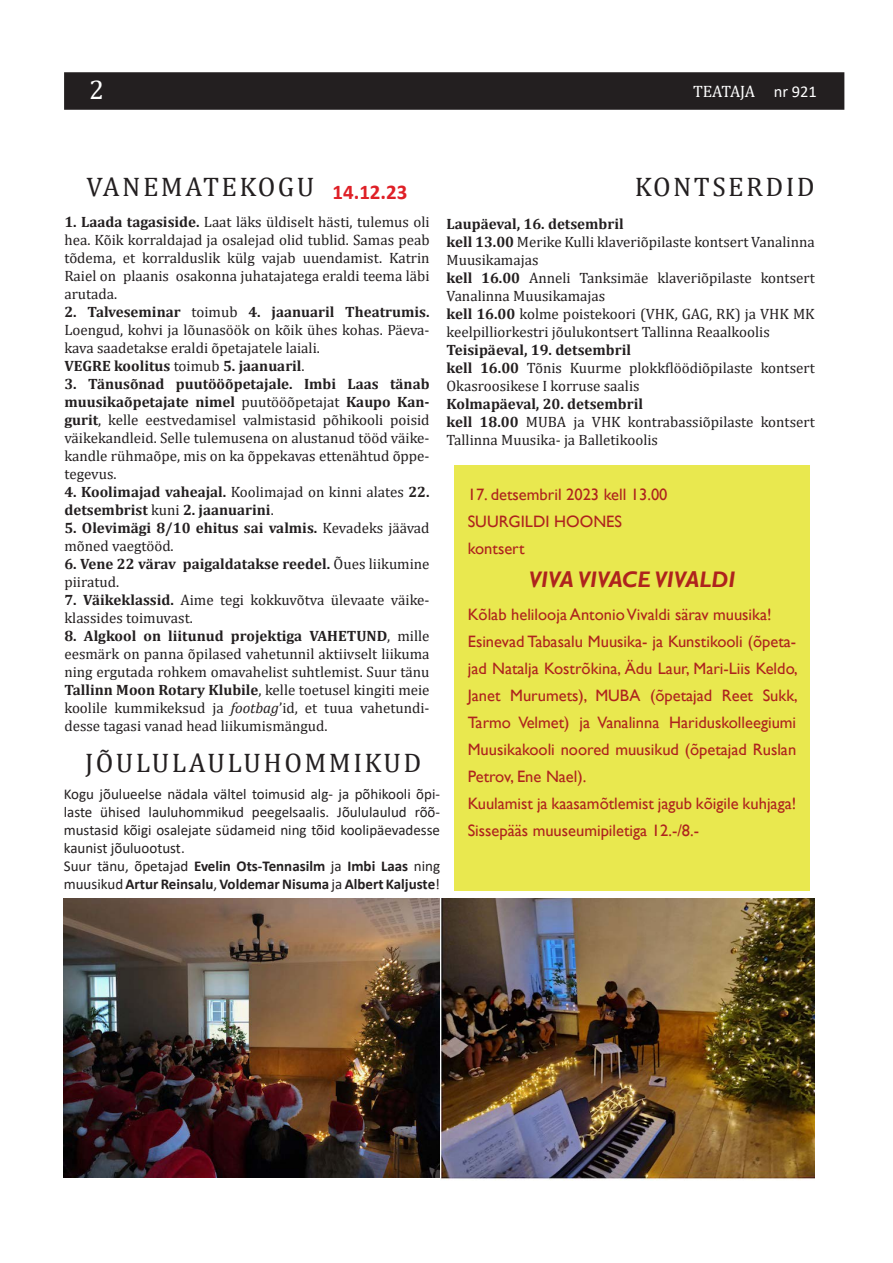
<style>
.page{position:relative;width:893px;height:1263px;background:#fff}
.page>*{position:absolute;margin:0;border:0;box-sizing:border-box;transform-origin:0 0}
.t1{font:27px "Cambria";letter-spacing:.09em;color:#231f20}
.t2{font:27px "Cambria";color:#fff}
.t3{font:italic 700 22.5px "Gill Sans";color:#ae231d}
.t4{font:700 21px "Calibri";color:#df2027}
.t5{font:16.5px/27px "Gill Sans";color:#ae231d;text-align:justify}
.t6{font:16.5px "Cambria";letter-spacing:-.015em;color:#fff}
.t7{font:15px/18px "Cambria";color:#231f20}
.t8{font:700 15px/18px "Cambria";color:#231f20}
.t9{font:15px/18px "Calibri";color:#231f20;text-align:justify}
.t10{font:700 15px/18px "Calibri";color:#231f20}
.s1{font-family:"Calibri"}
.s2{font-weight:700}
.s3{font-weight:400}
.s4{font-style:italic}
</style>
<div class="page">
<div style="left:64px;top:72px;width:780px;height:38px;background:#231f20"></div>
<img style="left:64px;top:899px;width:376px;height:279px">
<img style="left:440px;top:899px;width:375px;height:281px">
<div style="left:454px;top:465px;width:355px;height:426px;background:#e9e84f"></div>
<p class="t2" style="left:89px;top:74px;width:16px">2</p>
<p class="t6" style="left:693px;top:82px;width:125px">TEATAJA <span class="s1">nr 921</span></p>
<p class="t1" style="left:86px;top:171px;width:229px">VANEMATEKOGU</p>
<p class="t4" style="left:332px;top:177px;width:77px">14.12.23</p>
<p class="t1" style="left:635px;top:171px;width:181px">KONTSERDID</p>
<p class="t8" style="left:446px;top:215px;width:179px">Laupäeval, 16. detsembril</p>
<p class="t7" style="left:446px;top:233px;width:370px"><span class="s2">kell 13.00</span> Merike Kulli klaveriõpilaste kontsert Vanalinna<br>Muusikamajas</p>
<p class="t7" style="left:446px;top:269px;width:370px"><span class="s2">kell 16.00</span> Anneli Tanksimäe klaveriõpilaste kontsert<br>Vanalinna Muusikamajas</p>
<p class="t7" style="left:446px;top:305px;width:370px"><span class="s2">kell 16.00</span> kolme poistekoori (VHK, GAG, RK) ja VHK MK keelpilliorkestri jõulukontsert Tallinna Reaalkoolis</p>
<p class="t8" style="left:446px;top:341px;width:186px">Teisipäeval, 19. detsembril</p>
<p class="t7" style="left:446px;top:359px;width:370px"><span class="s2">kell 16.00</span> Tõnis Kuurme plokkflöödiõpilaste kontsert<br>Okasroosikese I korruse saalis</p>
<p class="t8" style="left:446px;top:395px;width:198px">Kolmapäeval, 20. detsembril</p>
<p class="t7" style="left:446px;top:413px;width:370px"><span class="s2">kell 18.00</span> MUBA ja VHK kontrabassiõpilaste kontsert<br>Tallinna Muusika- ja Balletikoolis</p>
<p class="t7" style="left:64px;top:212px;width:367px;text-align:justify"><span class="s2">1. Laada tagasiside.</span> Laat läks üldiselt hästi, tulemus oli hea. Kõik korraldajad ja osalejad olid tublid. Samas peab tõdema, et korralduslik külg vajab uuendamist. Katrin Raiel on plaanis osakonna juhatajatega eraldi teema läbi arutada.</p>
<p class="t7" style="left:64px;top:302px;width:367px;text-align:justify"><span class="s2">2. Talveseminar</span> toimub <span class="s2">4. jaanuaril Theatrumis.<br></span>Loengud, kohvi ja lõunasöök on kõik ühes kohas. Päeva&shy;kava saadetakse eraldi õpetajatele laiali.</p>
<p class="t8" style="left:64px;top:356px;width:242px">VEGRE koolitus <span class="s3">toimub</span> 5. jaanuaril<span class="s3">.</span></p>
<p class="t7" style="left:64px;top:374px;width:367px;text-align:justify"><span class="s2">3. Tänusõnad puutööõpetajale. Imbi Laas tänab muusikaõpetajate nimel</span> puutööõpetajat <span class="s2">Kaupo Kan&shy;gurit</span>, kelle eestvedamisel valmistasid põhikooli poisid väikekandleid. Selle tulemusena on alustanud tööd väike&shy;kandle rühmaõpe, mis on ka õppekavas ettenähtud õppe&shy;tegevus.</p>
<p class="t8" style="left:64px;top:482px;width:367px">4. Koolimajad vaheajal. <span class="s3">Koolimajad on kinni alates</span> 22. detsembrist <span class="s3">kuni</span> 2. jaanuarini<span class="s3">.</span></p>
<p class="t8" style="left:64px;top:518px;width:367px">5. Olevimägi 8/10 ehitus sai valmis. <span class="s3">Kevadeks jäävad mõned vaegtööd.</span></p>
<p class="t8" style="left:64px;top:554px;width:367px">6. Vene 22 värav paigaldatakse reedel. <span class="s3">Õues liikumine piiratud.</span></p>
<p class="t7" style="left:64px;top:590px;width:367px"><span class="s2">7. Väikeklassid.</span> Aime tegi kokkuvõtva ülevaate väike&shy;klassides toimuvast.</p>
<p class="t7" style="left:64px;top:626px;width:367px;text-align:justify"><span class="s2">8. Algkool on liitunud projektiga VAHETUND</span>, mille eesmärk on panna õpilased vahetunnil aktiivselt liikuma ning ergutada rohkem omavahelist suhtlemist. Suur tänu <span class="s2">Tallinn Moon Rotary Klubile</span>, kelle toetusel kingiti meie koolile kummikeksud ja <span class="s4">footbag</span>’id, et tuua vahetundi&shy;desse tagasi vanad head liikumismängud.</p>
<p class="t5" style="left:468px;top:482px;width:201px">17. detsembril 2023 kell 13.00</p>
<p class="t5" style="left:468px;top:509px;width:156px">SUURGILDI HOONES</p>
<p class="t5" style="left:468px;top:536px;width:58px">kontsert</p>
<p class="t3" style="left:529px;top:567px;width:208px">VIVA VIVACE VIVALDI</p>
<p class="t5" style="left:468px;top:602px;width:305px">Kõlab helilooja Antonio Vivaldi särav muusika!</p>
<p class="t5" style="left:468px;top:629px;width:332px">Esinevad Tabasalu Muusika- ja Kunstikooli (õpeta&shy;jad Natalja Kostrõkina, Ädu Laur, Mari-Liis Keldo, Janet Murumets), MUBA (õpetajad Reet Sukk, Tarmo Velmet) ja Vanalinna Hariduskolleegiumi Muusikakooli noored muusikud (õpetajad Ruslan Petrov, Ene Nael).</p>
<p class="t5" style="left:468px;top:791px;width:330px">Kuulamist ja kaasamõtlemist jagub kõigile kuhjaga!</p>
<p class="t5" style="left:468px;top:818px;width:233px">Sissepääs muuseumipiletiga 12.-/8.-</p>
<p class="t1" style="left:85px;top:747px;width:338px">JÕULULAULUHOMMIKUD</p>
<p class="t9" style="left:64px;top:785px;width:378px">Kogu jõulueelse nädala vältel toimusid alg- ja põhikooli õpi&shy;laste ühised lauluhommikud peegelsaalis. Jõululaulud rõõ&shy;mustasid kõigi osalejate südameid ning tõid koolipäevadesse kaunist jõuluootust.</p>
<p class="t10" style="left:64px;top:857px;width:378px"><span class="s3">Suur tänu, õpetajad</span> Evelin Ots-Tennasilm <span class="s3">ja</span> Imbi Laas <span class="s3">ning muusikud</span> Artur Reinsalu<span class="s3">,</span> Voldemar Nisuma <span class="s3">ja</span> Albert Kaljuste<span class="s3">!</span></p>
</div>
